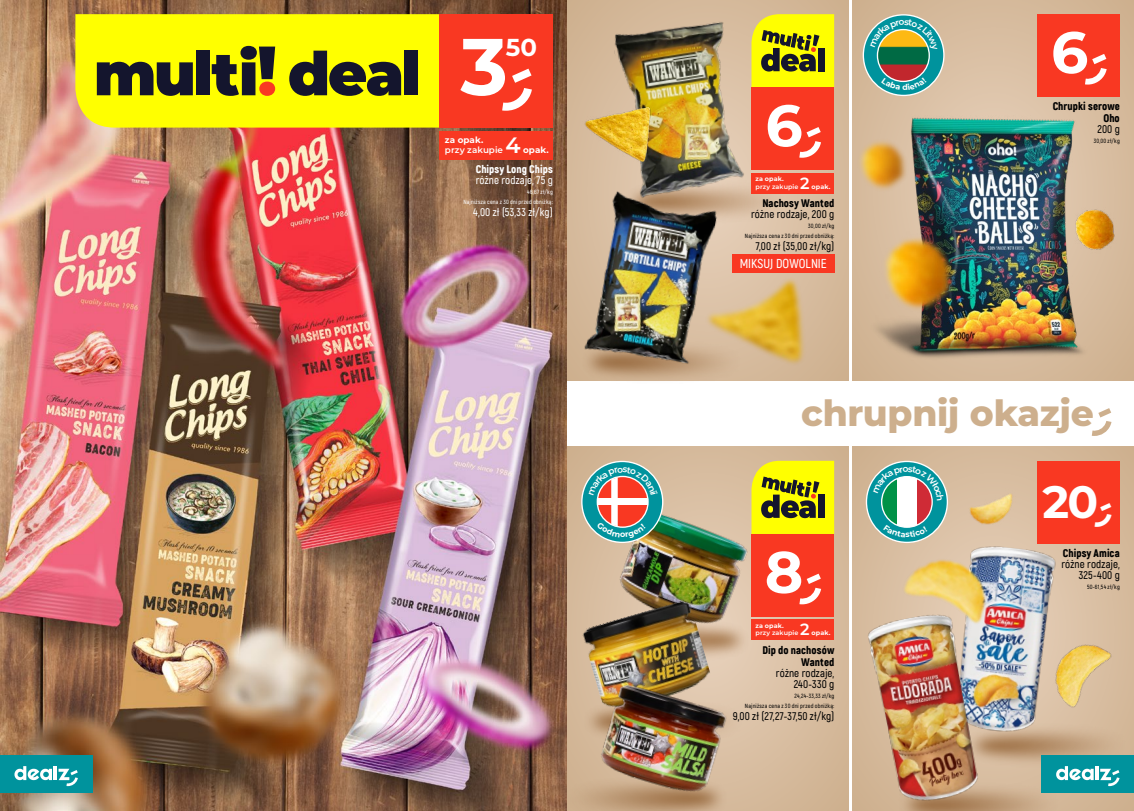
<style>
.page{position:relative;width:1134px;height:811px;background:#fff}
.page>*{position:absolute;margin:0;border:0;box-sizing:border-box;transform-origin:0 0}
.t1{font:700 80.1px "Montserrat";color:#fff}
.t2{font:700 58.4px "Montserrat";color:#fff}
.t3{font:700 45.3px "Montserrat";color:#fff}
.t4{font:800 36px "Montserrat";letter-spacing:-.01em;color:#cdaf8d}
.t5{font:700 24.5px "Montserrat";color:#fff}
.t6{font:600 22.2px "Montserrat";color:#fff}
.t7{font:600 16.2px "Montserrat";color:#fff}
.t8{font:600 12.9px "Akrobat";letter-spacing:-.005em;color:#fff}
.t9{font:600 11px/11px "Akrobat";letter-spacing:.015em;color:#000;text-align:right}
.t10{font:900 11px/12px "Akrobat";letter-spacing:.005em;color:#000;text-align:right}
.t11{font:600 11px "Akrobat";letter-spacing:.015em;color:#fff}
.t12{font:900 11px "Akrobat";letter-spacing:.005em;color:#fff}
.t13{font:700 8.8px "Montserrat";letter-spacing:.005em;color:#fff}
.t14{font:600 8.8px "Montserrat";letter-spacing:.005em;color:#fff}
.t15{font:700 6.4px "Montserrat";letter-spacing:.015em;color:#fff}
.t16{font:600 6.4px "Montserrat";letter-spacing:.015em;color:#fff}
.t17{font:600 6px/10px "Akrobat";letter-spacing:.035em;color:#000;text-align:right}
.t18{font:600 6px/10px "Akrobat";letter-spacing:.03em;color:#fff;text-align:right}
</style>
<div class="page">
<svg style="left:567px;top:446px;width:281px;height:365px"></svg>
<div style="left:852px;top:0;width:282px;height:380px;background:#d5b99b"></div>
<svg style="left:852px;top:446px;width:282px;height:365px"></svg>
<svg style="left:567px;top:0;width:281px;height:380px"></svg>
<img style="left:0;top:0;width:567px;height:811px">
<img style="left:985px;top:721px;width:143px;height:48px">
<img style="left:897px;top:780px;width:164px;height:31px">
<img style="left:565px;top:774px;width:164px;height:37px">
<img style="left:581px;top:698px;width:164px;height:47px">
<img style="left:713px;top:643px;width:38px;height:21px">
<img style="left:725px;top:194px;width:62px;height:31px">
<img style="left:579px;top:338px;width:119px;height:43px">
<img style="left:611px;top:14px;width:140px;height:187px">
<img style="left:985px;top:543px;width:72px;height:193px">
<img style="left:604px;top:501px;width:154px;height:142px">
<img style="left:869px;top:84px;width:252px;height:297px">
<img style="left:581px;top:186px;width:144px;height:189px">
<img style="left:866px;top:610px;width:119px;height:197px">
<img style="left:581px;top:599px;width:132px;height:115px">
<img style="left:593px;top:678px;width:141px;height:126px">
<img style="left:861px;top:132px;width:56px;height:65px">
<img style="left:869px;top:221px;width:104px;height:103px">
<img style="left:1065px;top:197px;width:56px;height:64px">
<img style="left:698px;top:272px;width:125px;height:109px">
<img style="left:576px;top:96px;width:92px;height:80px">
<img style="left:895px;top:538px;width:111px;height:109px">
<img style="left:1042px;top:631px;width:83px;height:79px">
<img style="left:965px;top:484px;width:60px;height:59px">
<div style="left:75px;top:14px;width:364px;height:114px;background:#ff0"></div>
<svg style="left:97px;top:62px;width:96px;height:34px"></svg>
<div style="left:196px;top:51px;width:14px;height:44px;background:#14152d"></div>
<svg style="left:289px;top:51px;width:112px;height:45px"></svg>
<div style="left:404px;top:51px;width:14px;height:44px;background:#14152d"></div>
<svg style="left:212px;top:46px;width:63px;height:50px"></svg>
<div style="left:259px;top:82px;width:16px;height:14px;background:#f93822;border-radius:50%"></div>
<div style="left:732px;top:254px;width:102px;height:19px;background:#f93822"></div>
<div style="left:866px;top:461px;width:81px;height:81px;background:#00939d;border-radius:50%"></div>
<div style="left:866px;top:461px;width:82px;height:82px;border:1px solid #fff;border-radius:50%"></div>
<svg style="left:882px;top:501px;width:15px;height:23px"></svg>
<div style="left:897px;top:476px;width:20px;height:51px;background:#fff"></div>
<svg style="left:917px;top:501px;width:14px;height:23px"></svg>
<svg style="left:582px;top:461px;width:81px;height:81px"></svg>
<div style="left:581px;top:461px;width:82px;height:82px;border:1px solid #fff;border-radius:50%"></div>
<div style="left:863px;top:15px;width:81px;height:80px;background:#00939d;border-radius:50%"></div>
<div style="left:863px;top:14px;width:81px;height:82px;border:1px solid #fff;border-radius:50%"></div>
<img style="left:877px;top:50px;width:52px;height:27px">
<svg style="left:751px;top:14px;width:83px;height:73px"></svg>
<svg style="left:751px;top:461px;width:83px;height:73px"></svg>
<div style="left:1037px;top:461px;width:83px;height:82px;background:#f93822"></div>
<div style="left:751px;top:173px;width:83px;height:21px;background:#f93822"></div>
<div style="left:751px;top:87px;width:83px;height:83px;background:#f93822"></div>
<div style="left:1037px;top:14px;width:83px;height:83px;background:#f93822"></div>
<div style="left:751px;top:619px;width:83px;height:21px;background:#f93822"></div>
<div style="left:751px;top:534px;width:83px;height:82px;background:#f93822"></div>
<div style="left:439px;top:14px;width:114px;height:114px;background:#f93822"></div>
<div style="left:439px;top:132px;width:114px;height:28px;background:#f93822"></div>
<div style="left:0;top:755px;width:92px;height:38px;background:#00939d"></div>
<svg style="left:14px;top:766px;width:38px;height:14px"></svg>
<hr style="left:54px;top:766px;width:3px;height:14px;background:#fff">
<svg style="left:59px;top:768px;width:19px;height:18px"></svg>
<div style="left:1042px;top:755px;width:92px;height:38px;background:#00939d"></div>
<svg style="left:1056px;top:766px;width:38px;height:14px"></svg>
<hr style="left:1095px;top:766px;width:3px;height:14px;background:#fff">
<svg style="left:1100px;top:768px;width:19px;height:18px"></svg>
<svg style="left:873px;top:466px;width:71px;height:35px"></svg>
<svg style="left:883px;top:524px;width:44px;height:13px"></svg>
<svg style="left:589px;top:467px;width:69px;height:71px"></svg>
<svg style="left:870px;top:19px;width:67px;height:31px"></svg>
<svg style="left:881px;top:77px;width:45px;height:13px"></svg>
<h1 class="t1" style="left:460px;top:9px;width:49px">3</h1>
<h3 class="t5" style="left:506px;top:30px;width:33px">50</h3>
<h3 class="t13" style="left:445px;top:134px;width:40px">za opak.</h3>
<h3 class="t14" style="left:445px;top:144px;width:60px">przy zakupie</h3>
<h3 class="t6" style="left:505px;top:130px;width:17px">4</h3>
<h3 class="t13" style="left:523px;top:144px;width:27px">opak.</h3>
<h3 class="t12" style="left:476px;top:162px;width:79px">Chipsy Long Chips</h3>
<h3 class="t11" style="left:476px;top:174px;width:79px">różne rodzaje, 75 g</h3>
<p class="t18" style="left:463px;top:187px;width:91px">46,67 zł/kg<br>Najniższa cena z 30 dni przed obniżką:</p>
<h3 class="t11" style="left:473px;top:206px;width:81px">4,00 zł (53,33 zł/kg)</h3>
<h2 class="t2" style="left:765px;top:83px;width:39px">6</h2>
<p class="t15" style="left:755px;top:174px;width:30px">za opak.</p>
<p class="t16" style="left:755px;top:182px;width:45px">przy zakupie</p>
<h3 class="t7" style="left:800px;top:171px;width:11px">2</h3>
<p class="t15" style="left:811px;top:182px;width:21px">opak.</p>
<h3 class="t10" style="left:762px;top:197px;width:73px">Nachosy Wanted</h3>
<h3 class="t9" style="left:751px;top:209px;width:85px">różne rodzaje, 200 g</h3>
<p class="t17" style="left:745px;top:221px;width:91px">30,00 zł/kg<br>Najniższa cena z 30 dni przed obniżką:</p>
<h3 class="t9" style="left:756px;top:241px;width:80px">7,00 zł (35,00 zł/kg)</h3>
<h3 class="t8" style="left:740px;top:256px;width:88px">MIKSUJ DOWOLNIE</h3>
<h2 class="t2" style="left:1051px;top:10px;width:39px">6</h2>
<h3 class="t10" style="left:1053px;top:100px;width:69px">Chrupki serowe<br>Oho</h3>
<h3 class="t9" style="left:1097px;top:124px;width:24px">200 g</h3>
<p class="t17" style="left:1094px;top:136px;width:28px">30,00 zł/kg</p>
<h3 class="t4" style="left:801px;top:386px;width:294px">chrupnij okazje</h3>
<h2 class="t2" style="left:765px;top:530px;width:40px">8</h2>
<p class="t15" style="left:755px;top:621px;width:30px">za opak.</p>
<p class="t16" style="left:755px;top:628px;width:45px">przy zakupie</p>
<h3 class="t7" style="left:800px;top:618px;width:11px">2</h3>
<p class="t15" style="left:811px;top:628px;width:21px">opak.</p>
<h3 class="t10" style="left:762px;top:643px;width:73px">Dip do nachosów<br>Wanted</h3>
<h3 class="t9" style="left:776px;top:667px;width:60px">różne rodzaje,<br>240-330 g</h3>
<p class="t17" style="left:745px;top:690px;width:91px">24,24-33,33 zł/kg<br>Najniższa cena z 30 dni przed obniżką:</p>
<h3 class="t9" style="left:733px;top:710px;width:103px">9,00 zł (27,27-37,50 zł/kg)</h3>
<h3 class="t3" style="left:1042px;top:469px;width:57px">20</h3>
<h3 class="t10" style="left:1063px;top:547px;width:58px">Chipsy Amica</h3>
<h3 class="t9" style="left:1061px;top:558px;width:60px">różne rodzaje,<br>325-400 g</h3>
<p class="t17" style="left:1087px;top:582px;width:34px">50-61,54 zł/kg</p>
</div>
